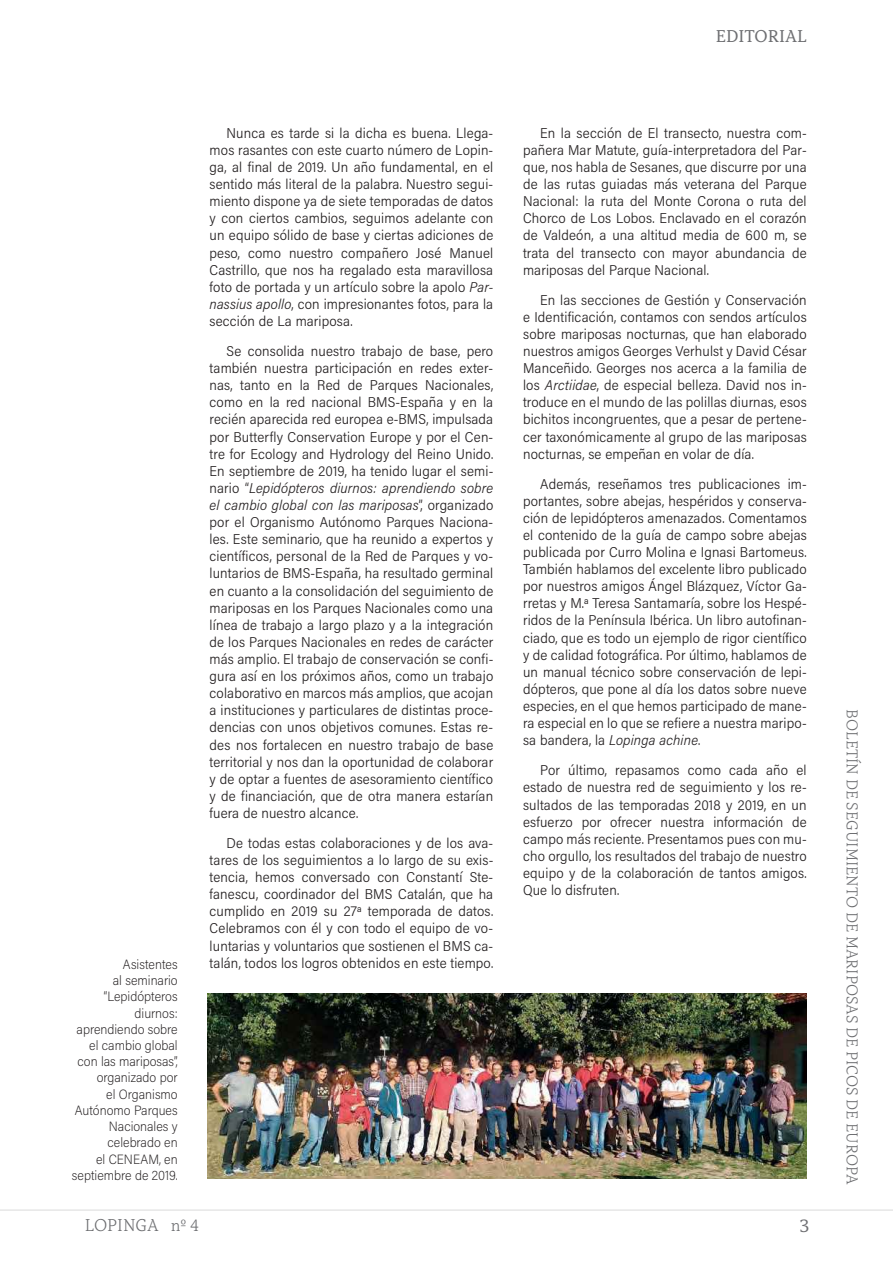
<style>
.page{position:relative;width:893px;height:1264px;background:#fff}
.page>*{position:absolute;margin:0;border:0;box-sizing:border-box;transform-origin:0 0}
.t1{font:19.5px "Capitolina";color:#6d6e71}
.t2{font:300 18px "Capitolina";color:#6c6d70}
.t3{font:18px "Capitolina";color:#6d6e71}
.t4{font:300 16.5px "Capitolina";color:#6c6d70}
.t5{font:300 14.25px/17.1px "Acumin Pro Semi Cond";letter-spacing:.01em;color:#231f20;text-align:justify}
.t6{font:200 13.5px/16.2px "Acumin Pro Semi Cond";color:#231f20;text-align:right}
.s1{font-style:italic}
</style>
<div class="page">
<hr style="left:0;top:1209px;width:892px;height:1px;background:#e6e6e6">
<img style="left:207px;top:993px;width:599px;height:184px">
<p class="t3" style="left:715px;top:25px;width:92px">EDITORIAL</p>
<p class="t5" style="left:209px;top:124px;width:285px;text-indent:17px">Nunca es tarde si la dicha es buena. Llega&shy;mos rasantes con este cuarto número de Lopin&shy;ga, al final de 2019. Un año fundamental, en el sentido más literal de la palabra. Nuestro segui&shy;miento dispone ya de siete temporadas de datos y con ciertos cambios, seguimos adelante con un equipo sólido de base y ciertas adiciones de peso, como nuestro compañero José Manuel Castrillo, que nos ha regalado esta maravillosa foto de portada y un artículo sobre la apolo <span class="s1">Par&shy;nassius apollo</span>, con impresionantes fotos, para la sección de La mariposa.</p>
<p class="t5" style="left:209px;top:342px;width:285px;text-indent:17px">Se consolida nuestro trabajo de base, pero también nuestra participación en redes exter&shy;nas, tanto en la Red de Parques Nacionales, como en la red nacional BMS-España y en la recién aparecida red europea e-BMS, impulsada por Butterfly Conservation Europe y por el Cen&shy;tre for Ecology and Hydrology del Reino Unido.<br>En septiembre de 2019, ha tenido lugar el semi&shy;nario “<span class="s1">Lepidópteros diurnos: aprendiendo sobre el cambio global con las mariposas</span>”, organizado por el Organismo Autónomo Parques Naciona&shy;les. Este seminario, que ha reunido a expertos y científicos, personal de la Red de Parques y vo&shy;luntarios de BMS-España, ha resultado germinal en cuanto a la consolidación del seguimiento de mariposas en los Parques Nacionales como una línea de trabajo a largo plazo y a la integración de los Parques Nacionales en redes de carácter más amplio. El trabajo de conservación se confi&shy;gura así en los próximos años, como un trabajo colaborativo en marcos más amplios, que acojan a instituciones y particulares de distintas proce&shy;dencias con unos objetivos comunes. Estas re&shy;des nos fortalecen en nuestro trabajo de base territorial y nos dan la oportunidad de colaborar y de optar a fuentes de asesoramiento científico y de financiación, que de otra manera estarían fuera de nuestro alcance.</p>
<p class="t5" style="left:209px;top:833px;width:285px;text-indent:17px">De todas estas colaboraciones y de los ava&shy;tares de los seguimientos a lo largo de su exis&shy;tencia, hemos conversado con Constantí Ste&shy;fanescu, coordinador del BMS Catalán, que ha cumplido en 2019 su 27ª temporada de datos.<br>Celebramos con él y con todo el equipo de vo&shy;luntarias y voluntarios que sostienen el BMS ca-</p>
<p class="t6" style="left:123px;top:955px;width:56px">Asistentes</p>
<p class="t5" style="left:209px;top:953px;width:285px">talán, todos los logros obtenidos en este tiempo.</p>
<p class="t6" style="left:72px;top:971px;width:107px">al seminario “Lepidópteros diurnos: aprendiendo sobre el cambio global con las mariposas”, organizado por<br>el Organismo<br>Autónomo Parques<br>Nacionales y celebrado en<br>el CENEAM, en septiembre de 2019.</p>
<p class="t2" style="left:85px;top:1214px;width:116px">LOPINGA nº 4</p>
<p class="t5" style="left:523px;top:124px;width:285px;text-indent:17px">En la sección de El transecto, nuestra com&shy;pañera Mar Matute, guía-interpretadora del Par&shy;que, nos habla de Sesanes, que discurre por una de las rutas guiadas más veterana del Parque Nacional: la ruta del Monte Corona o ruta del Chorco de Los Lobos. Enclavado en el corazón de Valdeón, a una altitud media de 600 m, se trata del transecto con mayor abundancia de mariposas del Parque Nacional.</p>
<p class="t5" style="left:523px;top:290px;width:285px;text-indent:17px">En las secciones de Gestión y Conservación e Identificación, contamos con sendos artículos sobre mariposas nocturnas, que han elaborado nuestros amigos Georges Verhulst y David César Manceñido. Georges nos acerca a la familia de los <span class="s1">Arctiidae</span>, de especial belleza. David nos in&shy;troduce en el mundo de las polillas diurnas, esos bichitos incongruentes, que a pesar de pertene&shy;cer taxonómicamente al grupo de las mariposas nocturnas, se empeñan en volar de día.</p>
<p class="t5" style="left:523px;top:474px;width:285px;text-indent:17px">Además, reseñamos tres publicaciones im&shy;portantes, sobre abejas, hespéridos y conserva&shy;ción de lepidópteros amenazados. Comentamos el contenido de la guía de campo sobre abejas publicada por Curro Molina e Ignasi Bartomeus.<br>También hablamos del excelente libro publicado por nuestros amigos Ángel Blázquez, Víctor Ga&shy;rretas y M.ª Teresa Santamaría, sobre los Hespé&shy;ridos de la Península Ibérica. Un libro autofinan&shy;ciado, que es todo un ejemplo de rigor científico y de calidad fotográfica. Por último, hablamos de un manual técnico sobre conservación de lepi&shy;dópteros, que pone al día los datos sobre nueve especies, en el que hemos participado de mane&shy;ra especial en lo que se refiere a nuestra maripo&shy;sa bandera, la <span class="s1">Lopinga achine</span>.</p>
<p class="t5" style="left:523px;top:761px;width:285px;text-indent:17px">Por último, repasamos como cada año el estado de nuestra red de seguimiento y los re&shy;sultados de las temporadas 2018 y 2019, en un esfuerzo por ofrecer nuestra información de campo más reciente. Presentamos pues con mu&shy;cho orgullo, los resultados del trabajo de nuestro equipo y de la colaboración de tantos amigos.<br>Que lo disfruten.</p>
<h1 class="t1" style="left:799px;top:1214px;width:11px">3</h1>
<p class="t4" style="left:861px;top:709px;width:476px;rotate:90deg">BOLETÍN DE SEGUIMIENTO DE MARIPOSAS DE PICOS DE EUROPA</p>
</div>
